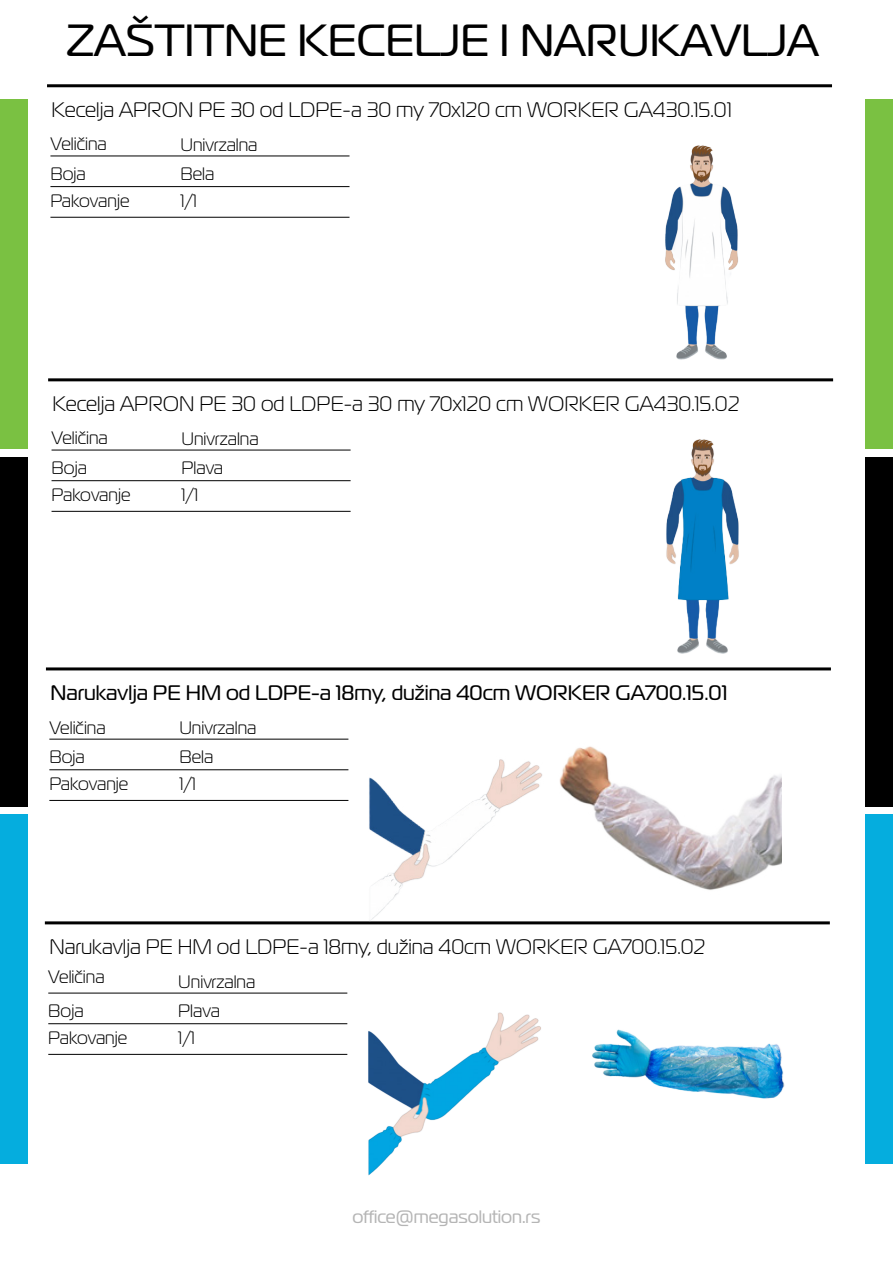
<style>
.page{position:relative;width:893px;height:1263px;background:#fff}
.page>*{position:absolute;margin:0;border:0;box-sizing:border-box;transform-origin:0 0}
.Naslov_paragrafa{font:45px "Magistral";color:#000}
.t1{font:300 21px "Magistral";color:#000}
.t2{font:21px "Magistral";color:#000}
.Naslov_paragrafa-2{font:300 18px "Magistral";color:#000}
.t3{font:18px "Magistral";color:#b5b5b5}
</style>
<div class="page">
<div style="left:0;top:100px;width:28px;height:349px;background:#7ac142"></div>
<div style="left:0;top:457px;width:28px;height:349px;background:#000"></div>
<div style="left:0;top:814px;width:28px;height:349px;background:#05adde"></div>
<div style="left:865px;top:100px;width:28px;height:349px;background:#7ac142"></div>
<div style="left:865px;top:457px;width:28px;height:349px;background:#000"></div>
<div style="left:865px;top:814px;width:28px;height:349px;background:#05adde"></div>
<hr style="left:47px;top:84px;width:785px;height:3px;background:#000">
<hr style="left:48px;top:378px;width:785px;height:3px;background:#000">
<hr style="left:46px;top:667px;width:785px;height:3px;background:#000">
<hr style="left:45px;top:921px;width:785px;height:3px;background:#000">
<hr style="left:50px;top:156px;width:299px;height:1px;background:#000">
<hr style="left:52px;top:450px;width:299px;height:1px;background:#000">
<hr style="left:49px;top:739px;width:299px;height:1px;background:#000">
<hr style="left:48px;top:993px;width:299px;height:1px;background:#000">
<hr style="left:50px;top:186px;width:299px;height:1px;background:#000">
<hr style="left:52px;top:480px;width:299px;height:1px;background:#000">
<hr style="left:49px;top:769px;width:299px;height:1px;background:#000">
<hr style="left:48px;top:1023px;width:299px;height:1px;background:#000">
<hr style="left:50px;top:217px;width:299px;height:1px;background:#000">
<hr style="left:52px;top:511px;width:299px;height:1px;background:#000">
<hr style="left:49px;top:800px;width:299px;height:1px;background:#000">
<hr style="left:48px;top:1054px;width:299px;height:1px;background:#000">
<img style="left:665px;top:145px;width:73px;height:215px">
<img style="left:666px;top:439px;width:73px;height:214px">
<img style="left:339px;top:738px;width:233px;height:187px">
<img style="left:338px;top:992px;width:203px;height:184px">
<img style="left:549px;top:738px;width:233px;height:165px">
<img style="left:592px;top:1029px;width:193px;height:70px">
<p class="Naslov_paragrafa" style="left:67px;top:13px;width:753px">ZAŠTITNE KECELJE I NARUKAVLJA</p>
<p class="t1" style="left:52px;top:97px;width:682px">Kecelja APRON PE 30 od LDPE-a 30 my 70x120 cm WORKER GA430.15.01</p>
<p class="Naslov_paragrafa-2" style="left:50px;top:133px;width:58px">Veličina</p>
<p class="Naslov_paragrafa-2" style="left:180px;top:133px;width:79px">Univrzalna</p>
<p class="Naslov_paragrafa-2" style="left:50px;top:162px;width:37px">Boja</p>
<p class="Naslov_paragrafa-2" style="left:180px;top:162px;width:35px">Bela</p>
<p class="Naslov_paragrafa-2" style="left:50px;top:190px;width:81px">Pakovanje</p>
<p class="Naslov_paragrafa-2" style="left:180px;top:190px;width:18px">1/1</p>
<p class="t1" style="left:53px;top:391px;width:688px">Kecelja APRON PE 30 od LDPE-a 30 my 70x120 cm WORKER GA430.15.02</p>
<p class="Naslov_paragrafa-2" style="left:52px;top:427px;width:58px">Veličina</p>
<p class="Naslov_paragrafa-2" style="left:181px;top:427px;width:79px">Univrzalna</p>
<p class="Naslov_paragrafa-2" style="left:52px;top:456px;width:37px">Boja</p>
<p class="Naslov_paragrafa-2" style="left:181px;top:456px;width:43px">Plava</p>
<p class="Naslov_paragrafa-2" style="left:52px;top:484px;width:81px">Pakovanje</p>
<p class="Naslov_paragrafa-2" style="left:181px;top:484px;width:18px">1/1</p>
<p class="t2" style="left:50px;top:680px;width:678px">Narukavlja PE HM od LDPE-a 18my, dužina 40cm WORKER GA700.15.01</p>
<p class="Naslov_paragrafa-2" style="left:49px;top:716px;width:58px">Veličina</p>
<p class="Naslov_paragrafa-2" style="left:179px;top:717px;width:79px">Univrzalna</p>
<p class="Naslov_paragrafa-2" style="left:49px;top:745px;width:37px">Boja</p>
<p class="Naslov_paragrafa-2" style="left:179px;top:745px;width:35px">Bela</p>
<p class="Naslov_paragrafa-2" style="left:49px;top:773px;width:81px">Pakovanje</p>
<p class="Naslov_paragrafa-2" style="left:179px;top:773px;width:18px">1/1</p>
<p class="t1" style="left:49px;top:934px;width:658px">Narukavlja PE HM od LDPE-a 18my, dužina 40cm WORKER GA700.15.02</p>
<p class="Naslov_paragrafa-2" style="left:48px;top:966px;width:58px">Veličina</p>
<p class="Naslov_paragrafa-2" style="left:178px;top:970px;width:79px">Univrzalna</p>
<p class="Naslov_paragrafa-2" style="left:48px;top:999px;width:37px">Boja</p>
<p class="Naslov_paragrafa-2" style="left:178px;top:999px;width:43px">Plava</p>
<p class="Naslov_paragrafa-2" style="left:48px;top:1027px;width:81px">Pakovanje</p>
<p class="Naslov_paragrafa-2" style="left:178px;top:1027px;width:18px">1/1</p>
<p class="t3" style="left:352px;top:1206px;width:189px">office@megasolution.rs</p>
</div>
